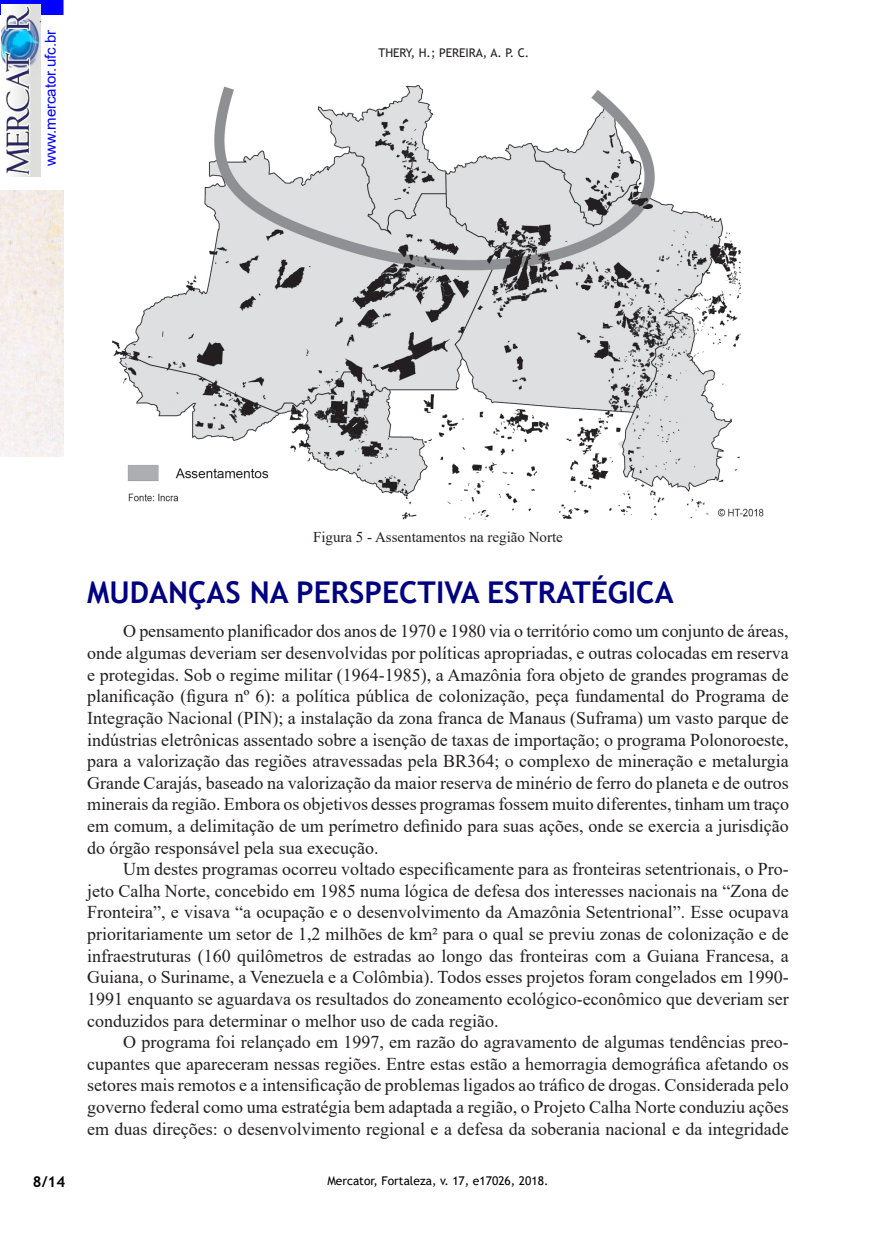
<style>
.page{position:relative;width:893px;height:1234px;background:#fff}
.page>*{position:absolute;margin:0;border:0;box-sizing:border-box;transform-origin:0 0}
.SUBTÍTULO_1{font:700 30px "Trebuchet MS";color:#000080}
.t1{font:18px/21.6px "Times New Roman";color:#231f20;text-align:justify}
.LEGENDA{font:15px "Times New Roman";color:#231f20}
.t2{font:15px "Arial";color:#00f}
.t3{font:700 15px "Trebuchet MS";color:#000}
.t4{font:12px "Trebuchet MS";color:#000}
.t5{font:12px "Trebuchet MS";color:#231f20}
</style>
<div class="page">
<img style="left:0;top:190px;width:64px;height:266px">
<div style="left:0;top:0;width:64px;height:15px;background:#00f"></div>
<img style="left:1px;top:4px;width:39px;height:173px">
<img style="left:112px;top:85px;width:652px;height:435px">
<p class="t2" style="left:40px;top:166px;width:138px;rotate:-90deg">www.mercator.ufc.br</p>
<p class="t5" style="left:378px;top:45px;width:153px">THERY, H.; PEREIRA, A. P. C.</p>
<p class="LEGENDA" style="left:313px;top:526px;width:251px">Figura 5 - Assentamentos na região Norte</p>
<p class="SUBTÍTULO_1" style="left:87px;top:573px;width:588px">MUDANÇAS NA PERSPECTIVA ESTRATÉGICA</p>
<p class="t1" style="left:87px;top:620px;width:703px;text-indent:36px">O pensamento planificador dos anos de 1970 e 1980 via o território como um conjunto de áreas, onde algumas deveriam ser desenvolvidas por políticas apropriadas, e outras colocadas em reserva e protegidas. Sob o regime militar (1964-1985), a Amazônia fora objeto de grandes programas de planificação (figura nº 6): a política pública de colonização, peça fundamental do Programa de Integração Nacional (PIN); a instalação da zona franca de Manaus (Suframa) um vasto parque de indústrias eletrônicas assentado sobre a isenção de taxas de importação; o programa Polonoroeste, para a valorização das regiões atravessadas pela BR364; o complexo de mineração e metalurgia Grande Carajás, baseado na valorização da maior reserva de minério de ferro do planeta e de outros minerais da região. Embora os objetivos desses programas fossem muito diferentes, tinham um traço em comum, a delimitação de um perímetro definido para suas ações, onde se exercia a jurisdição do órgão responsável pela sua execução.</p>
<p class="t1" style="left:87px;top:857px;width:703px;text-indent:36px">Um destes programas ocorreu voltado especificamente para as fronteiras setentrionais, o Pro&shy;jeto Calha Norte, concebido em 1985 numa lógica de defesa dos interesses nacionais na “Zona de Fronteira”, e visava “a ocupação e o desenvolvimento da Amazônia Setentrional”. Esse ocupava prioritariamente um setor de 1,2 milhões de km² para o qual se previu zonas de colonização e de infraestruturas (160 quilômetros de estradas ao longo das fronteiras com a Guiana Francesa, a Guiana, o Suriname, a Venezuela e a Colômbia). Todos esses projetos foram congelados em 1990- 1991 enquanto se aguardava os resultados do zoneamento ecológico-econômico que deveriam ser conduzidos para determinar o melhor uso de cada região.</p>
<p class="t1" style="left:87px;top:1030px;width:703px;text-indent:36px">O programa foi relançado em 1997, em razão do agravamento de algumas tendências preo&shy;cupantes que apareceram nessas regiões. Entre estas estão a hemorragia demográfica afetando os setores mais remotos e a intensificação de problemas ligados ao tráfico de drogas. Considerada pelo governo federal como uma estratégia bem adaptada a região, o Projeto Calha Norte conduziu ações em duas direções: o desenvolvimento regional e a defesa da soberania nacional e da integridade</p>
<p class="t3" style="left:33px;top:1172px;width:34px">8/14</p>
<p class="t4" style="left:327px;top:1172px;width:223px">Mercator, Fortaleza, v. 17, e17026, 2018.</p>
</div>
